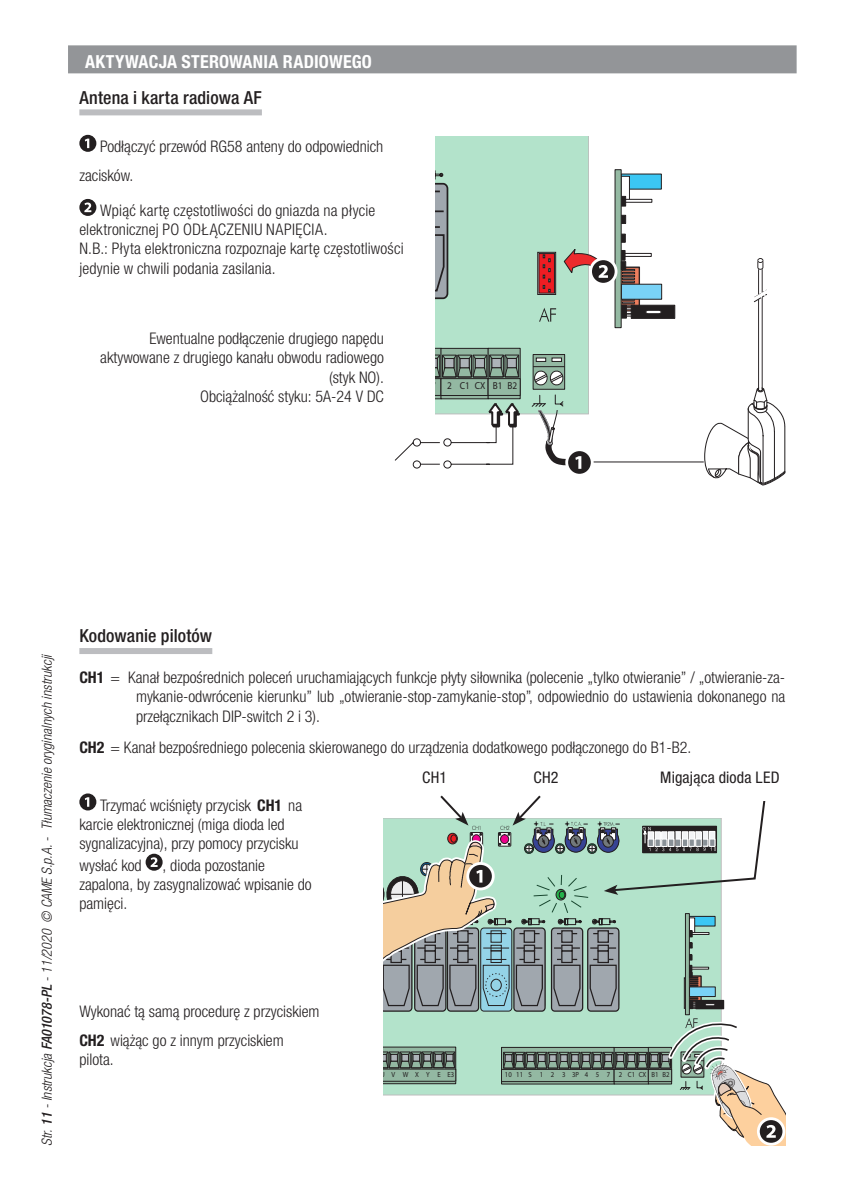
<style>
.page{position:relative;width:842px;height:1191px;background:#fff}
.page>*{position:absolute;margin:0;border:0;box-sizing:border-box;transform-origin:0 0}
.riga_sotto{font:500 condensed 18px "Helvetica Neue LTW1 G";letter-spacing:.01em;color:#231f20}
.Lingua_su_grigio{font:700 condensed 18px "Helvetica Neue LTW1 G";letter-spacing:.01em;color:#fff}
.t1{font:300 condensed 16px/19.2px "Helvetica Neue LTW1 G";color:#231f20}
.t2{font:condensed 16px "Helvetica Neue LTW1 G";letter-spacing:.015em;color:#231f20}
.t3{font:italic 300 condensed 14px "Helvetica Neue LTW1 G";color:#231f20}
.t4{font:700 condensed 10.2px "Helvetica";letter-spacing:.265em;color:#231f20;scale:.91 1}
.t5{font:700 condensed 7.4px "Helvetica";letter-spacing:.265em;color:#231f20;scale:.91 1}
.t6{font:700 condensed 7.4px "Helvetica";letter-spacing:1.015em;color:#231f20;scale:.91 1}
.s1{font-weight:500}
.s2{font-weight:700}
</style>
<div class="page">
<div style="left:436px;top:136px;width:153px;height:278px;background:#b3e3cb"></div>
<svg style="left:538px;top:252px;width:18px;height:42px"></svg>
<svg style="left:539px;top:253px;width:15px;height:40px"></svg>
<svg style="left:543px;top:255px;width:7px;height:37px"></svg>
<svg style="left:539px;top:308px;width:17px;height:14px"></svg>
<svg style="left:533px;top:354px;width:32px;height:35px"></svg>
<hr style="left:533px;top:366px;width:32px;height:1px;background:#231f20">
<svg style="left:536px;top:358px;width:10px;height:4px"></svg>
<svg style="left:552px;top:358px;width:10px;height:4px"></svg>
<svg style="left:534px;top:370px;width:30px;height:16px"></svg>
<svg style="left:436px;top:171px;width:12px;height:128px;background:#848c8f"></svg>
<svg style="left:627px;top:267px;width:13px;height:47px"></svg>
<svg style="left:621px;top:267px;width:18px;height:38px"></svg>
<svg style="left:625px;top:253px;width:26px;height:4px"></svg>
<div style="left:620px;top:250px;width:5px;height:10px;background:#231f20"></div>
<div style="left:621px;top:174px;width:41px;height:15px;background:#3bc7f4"></div>
<div style="left:621px;top:215px;width:5px;height:9px;background:#231f20;border:1px solid #231f20"></div>
<div style="left:621px;top:176px;width:9px;height:24px;background:#fff;border:1px solid #231f20"></div>
<div style="left:621px;top:199px;width:31px;height:3px;background:#fff;border:1px solid #231f20"></div>
<div style="left:621px;top:196px;width:5px;height:10px;background:#231f20"></div>
<svg style="left:621px;top:234px;width:5px;height:8px"></svg>
<div style="left:621px;top:284px;width:41px;height:15px;background:#79d2f6;border:1px solid #231f20"></div>
<div style="left:621px;top:305px;width:6px;height:7px;background:#292727"></div>
<div style="left:621px;top:311px;width:6px;height:7px;background:#231f20"></div>
<div style="left:631px;top:305px;width:44px;height:14px;background:#231f20;border:1px solid #231f20"></div>
<svg style="left:646px;top:310px;width:15px;height:4px"></svg>
<svg style="left:615px;top:169px;width:6px;height:159px"></svg>
<svg style="left:622px;top:269px;width:14px;height:42px"></svg>
<svg style="left:621px;top:261px;width:5px;height:9px"></svg>
<svg style="left:394px;top:348px;width:129px;height:121px"></svg>
<hr style="left:570px;top:461px;width:133px;height:1px;background:#231f20">
<svg style="left:704px;top:258px;width:81px;height:227px"></svg>
<div style="left:565px;top:448px;width:29px;height:28px;background:#fff;border-radius:50%"></div>
<svg style="left:531px;top:394px;width:60px;height:80px"></svg>
<div style="left:589px;top:257px;width:28px;height:29px;background:#fff;border-radius:50%"></div>
<svg style="left:563px;top:246px;width:52px;height:37px"></svg>
<svg style="left:384px;top:795px;width:401px;height:350px"></svg>
<div style="left:654px;top:766px;width:131px;height:35px;background:#fff"></div>
<div style="left:68px;top:45px;width:729px;height:28px;background:#939598"></div>
<svg style="left:79px;top:135px;width:17px;height:17px"></svg>
<div style="left:79px;top:109px;width:183px;height:6px;background:#bcbdc0"></div>
<svg style="left:79px;top:199px;width:17px;height:17px"></svg>
<div style="left:79px;top:648px;width:133px;height:6px;background:#bcbdc0"></div>
<svg style="left:79px;top:793px;width:17px;height:17px"></svg>
<svg style="left:146px;top:853px;width:17px;height:17px"></svg>
<p class="Lingua_su_grigio" style="left:85px;top:51px;width:288px">AKTYWACJA STEROWANIA RADIOWEGO</p>
<p class="riga_sotto" style="left:79px;top:86px;width:184px">Antena i karta radiowa AF</p>
<p class="t1" style="left:79px;top:132px;width:306px;line-height:28.8px;text-indent:21px">Podłączyć przewód RG58 anteny do odpowiednich zacisków.</p>
<p class="t1" style="left:79px;top:201px;width:297px;text-indent:21px">Wpiąć kartę częstotliwości do gniazda na płycie elektronicznej PO ODŁĄCZENIU NAPIĘCIA.</p>
<p class="t1" style="left:79px;top:239px;width:326px">N.B.: Płyta elektroniczna rozpoznaje kartę częstotliwości jedynie w chwili podania zasilania.</p>
<p class="t1" style="left:100px;top:329px;width:285px;text-align:right">Ewentualne podłączenie drugiego napędu aktywowane z drugiego kanału obwodu radiowego (styk NO).</p>
<p class="t1" style="left:200px;top:387px;width:185px">Obciążalność styku: 5A-24 V DC</p>
<p class="t4" style="left:290px;top:380px;width:251px">1011S 1 2 3 3P4 5 7 2C1CXB1B2</p>
<p class="t3" style="left:39px;top:1145px;width:493px;rotate:-90deg">Str. <span class="s1">11</span> - Instrukcja <span class="s1">FA01078-PL</span> - 11/2020 © CAME S.p.A. - Tłumaczenie oryginalnych instrukcji</p>
<p class="riga_sotto" style="left:79px;top:625px;width:134px">Kodowanie pilotów</p>
<p class="t1" style="left:136px;top:668px;width:651px;text-align:justify;text-indent:-57px"><span class="s2">CH1</span> = Kanał bezpośrednich poleceń uruchamiających funkcje płyty siłownika (polecenie „tylko otwieranie” / „otwieranie-za&shy;mykanie-odwrócenie kierunku” lub „otwieranie-stop-zamykanie-stop”, odpowiednio do ustawienia dokonanego na przełącznikach DIP-switch 2 i 3).</p>
<p class="t1" style="left:79px;top:738px;width:613px"><span class="s2">CH2</span> = Kanał bezpośredniego polecenia skierowanego do urządzenia dodatkowego podłączonego do B1-B2.</p>
<p class="t1" style="left:79px;top:795px;width:224px;text-indent:21px">Trzymać wciśnięty przycisk <span class="s2">CH1</span> na karcie elektronicznej (miga dioda led sygnalizacyjna), przy pomocy przycisku</p>
<p class="t1" style="left:79px;top:855px;width:64px">wysłać kod</p>
<p class="t1" style="left:79px;top:855px;width:234px;text-indent:83px">, dioda pozostanie zapalona, by zasygnalizować wpisanie do pamięci.</p>
<p class="t1" style="left:79px;top:996px;width:242px;line-height:28.8px">Wykonać tą samą procedurę z przyciskiem<br><span class="s2">CH2</span> wiążąc go z innym przyciskiem</p>
<p class="t1" style="left:79px;top:1049px;width:36px">pilota.</p>
<p class="t2" style="left:422px;top:768px;width:27px">CH1</p>
<p class="t2" style="left:533px;top:768px;width:27px">CH2</p>
<p class="t2" style="left:660px;top:768px;width:121px">Migająca dioda LED</p>
<p class="t6" style="left:380px;top:1070px;width:83px">UVWXY EE3</p>
<p class="t5" style="left:505px;top:1070px;width:182px">1011S 1 2 3 3P4 5 7 2C1CXB1B2</p>
</div>
